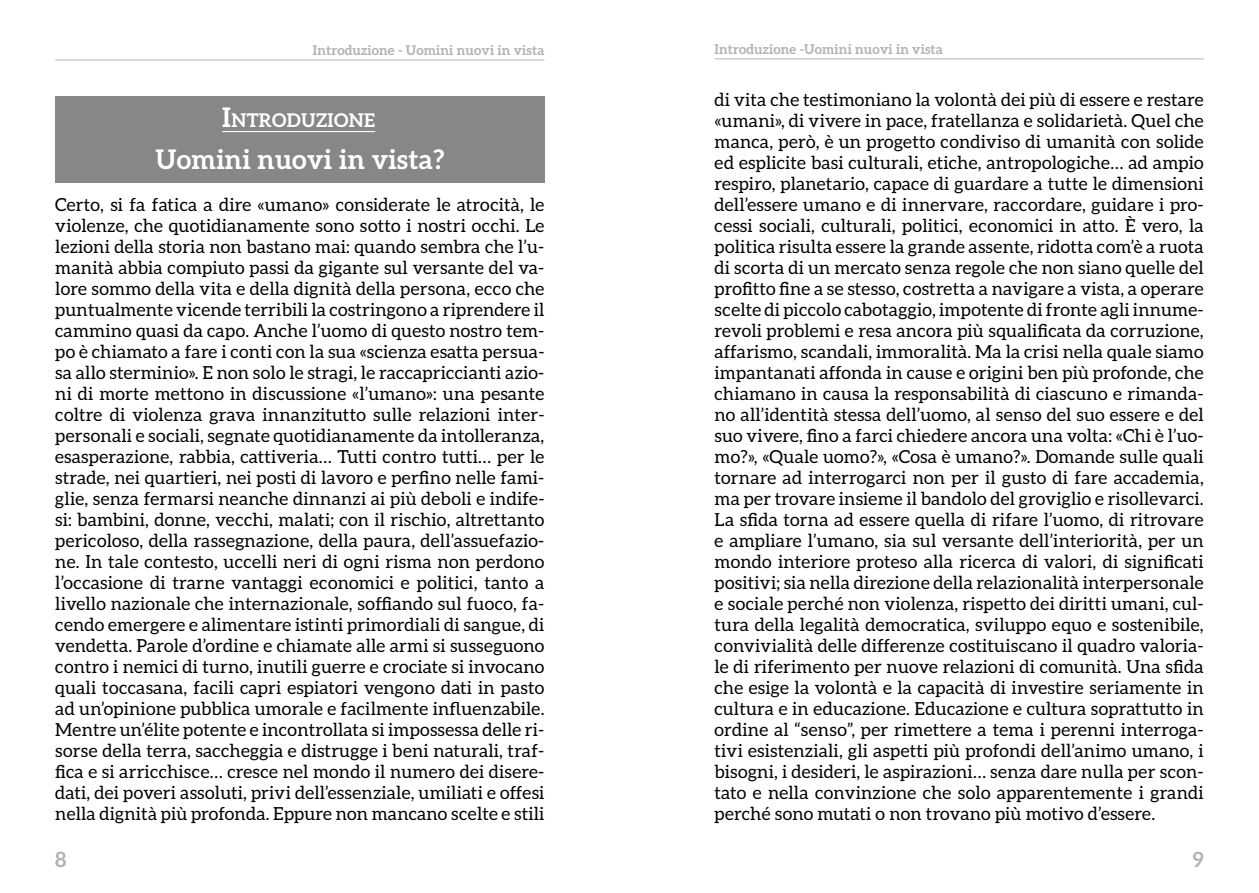
<style>
.page{position:relative;width:1259px;height:893px;background:#fff}
.page>*{position:absolute;margin:0;border:0;box-sizing:border-box;transform-origin:0 0}
.t1{font:700 27px "Aleo";letter-spacing:.01em;color:#fff}
.t2{font:700 21px "Aleo";color:#b3b2b2}
.t3{font:700 18.9px "Aleo";letter-spacing:.015em;color:#fff}
.t4{font:18px/21px "Aleo";letter-spacing:.01em;color:#000;text-align:justify}
.t5{font:700 13.5px "Aleo";letter-spacing:.01em;color:#b3b2b2}
.s1{font-size:27px}
</style>
<div class="page">
<hr style="left:55px;top:60px;width:489px;height:1px;background:#b3b2b2">
<hr style="left:714px;top:58px;width:489px;height:1px;background:#b3b2b2">
<div style="left:55px;top:97px;width:489px;height:86px;background:#878787"></div>
<hr style="left:222px;top:131px;width:153px;height:1px;background:#fff">
<p class="t5" style="left:313px;top:43px;width:233px">Introduzione - Uomini nuovi in vista</p>
<p class="t5" style="left:714px;top:42px;width:230px">Introduzione -Uomini nuovi in vista</p>
<p class="t3" style="left:222px;top:109px;width:154px"><span class="s1">I</span>NTRODUZIONE</p>
<h1 class="t1" style="left:155px;top:144px;width:290px">Uomini nuovi in vista?</h1>
<p class="t4" style="left:55px;top:194px;width:491px">Certo, si fa fatica a dire «umano» considerate le atrocità, le violenze, che quotidianamente sono sotto i nostri occhi. Le lezioni della storia non bastano mai: quando sembra che l’u&shy;manità abbia compiuto passi da gigante sul versante del va&shy;lore sommo della vita e della dignità della persona, ecco che puntualmente vicende terribili la costringono a riprendere il cammino quasi da capo. Anche l’uomo di questo nostro tem&shy;po è chiamato a fare i conti con la sua «scienza esatta persua&shy;sa allo sterminio». E non solo le stragi, le raccapriccianti azio&shy;ni di morte mettono in discussione «l’umano»: una pesante coltre di violenza grava innanzitutto sulle relazioni inter&shy;personali e sociali, segnate quotidianamente da intolleranza, esasperazione, rabbia, cattiveria… Tutti contro tutti… per le strade, nei quartieri, nei posti di lavoro e perfino nelle fami&shy;glie, senza fermarsi neanche dinnanzi ai più deboli e indife&shy;si: bambini, donne, vecchi, malati; con il rischio, altrettanto pericoloso, della rassegnazione, della paura, dell’assuefazio&shy;ne. In tale contesto, uccelli neri di ogni risma non perdono l’occasione di trarne vantaggi economici e politici, tanto a livello nazionale che internazionale, soffiando sul fuoco, fa&shy;cendo emergere e alimentare istinti primordiali di sangue, di vendetta. Parole d’ordine e chiamate alle armi si susseguono contro i nemici di turno, inutili guerre e crociate si invocano quali toccasana, facili capri espiatori vengono dati in pasto ad un’opinione pubblica umorale e facilmente influenzabile.<br>Mentre un’élite potente e incontrollata si impossessa delle ri&shy;sorse della terra, saccheggia e distrugge i beni naturali, traf&shy;fica e si arricchisce… cresce nel mondo il numero dei disere&shy;dati, dei poveri assoluti, privi dell’essenziale, umiliati e offesi nella dignità più profonda. Eppure non mancano scelte e stili</p>
<p class="t4" style="left:714px;top:89px;width:491px">di vita che testimoniano la volontà dei più di essere e restare «umani», di vivere in pace, fratellanza e solidarietà. Quel che manca, però, è un progetto condiviso di umanità con solide ed esplicite basi culturali, etiche, antropologiche… ad ampio respiro, planetario, capace di guardare a tutte le dimensioni dell’essere umano e di innervare, raccordare, guidare i pro&shy;cessi sociali, culturali, politici, economici in atto. È vero, la politica risulta essere la grande assente, ridotta com’è a ruota di scorta di un mercato senza regole che non siano quelle del profitto fine a se stesso, costretta a navigare a vista, a operare scelte di piccolo cabotaggio, impotente di fronte agli innume&shy;revoli problemi e resa ancora più squalificata da corruzione, affarismo, scandali, immoralità. Ma la crisi nella quale siamo impantanati affonda in cause e origini ben più profonde, che chiamano in causa la responsabilità di ciascuno e rimanda&shy;no all’identità stessa dell’uomo, al senso del suo essere e del suo vivere, fino a farci chiedere ancora una volta: «Chi è l’uo&shy;mo?», «Quale uomo?», «Cosa è umano?». Domande sulle quali tornare ad interrogarci non per il gusto di fare accademia, ma per trovare insieme il bandolo del groviglio e risollevarci.<br>La sfida torna ad essere quella di rifare l’uomo, di ritrovare e ampliare l’umano, sia sul versante dell’interiorità, per un mondo interiore proteso alla ricerca di valori, di significati positivi; sia nella direzione della relazionalità interpersonale e sociale perché non violenza, rispetto dei diritti umani, cul&shy;tura della legalità democratica, sviluppo equo e sostenibile, convivialità delle differenze costituiscano il quadro valoria&shy;le di riferimento per nuove relazioni di comunità. Una sfida che esige la volontà e la capacità di investire seriamente in cultura e in educazione. Educazione e cultura soprattutto in ordine al “senso”, per rimettere a tema i perenni interroga&shy;tivi esistenziali, gli aspetti più profondi dell’animo umano, i bisogni, i desideri, le aspirazioni… senza dare nulla per scon&shy;tato e nella convinzione che solo apparentemente i grandi perché sono mutati o non trovano più motivo d’essere.</p>
<p class="t2" style="left:55px;top:848px;width:13px">8</p>
<p class="t2" style="left:1192px;top:848px;width:12px">9</p>
</div>
